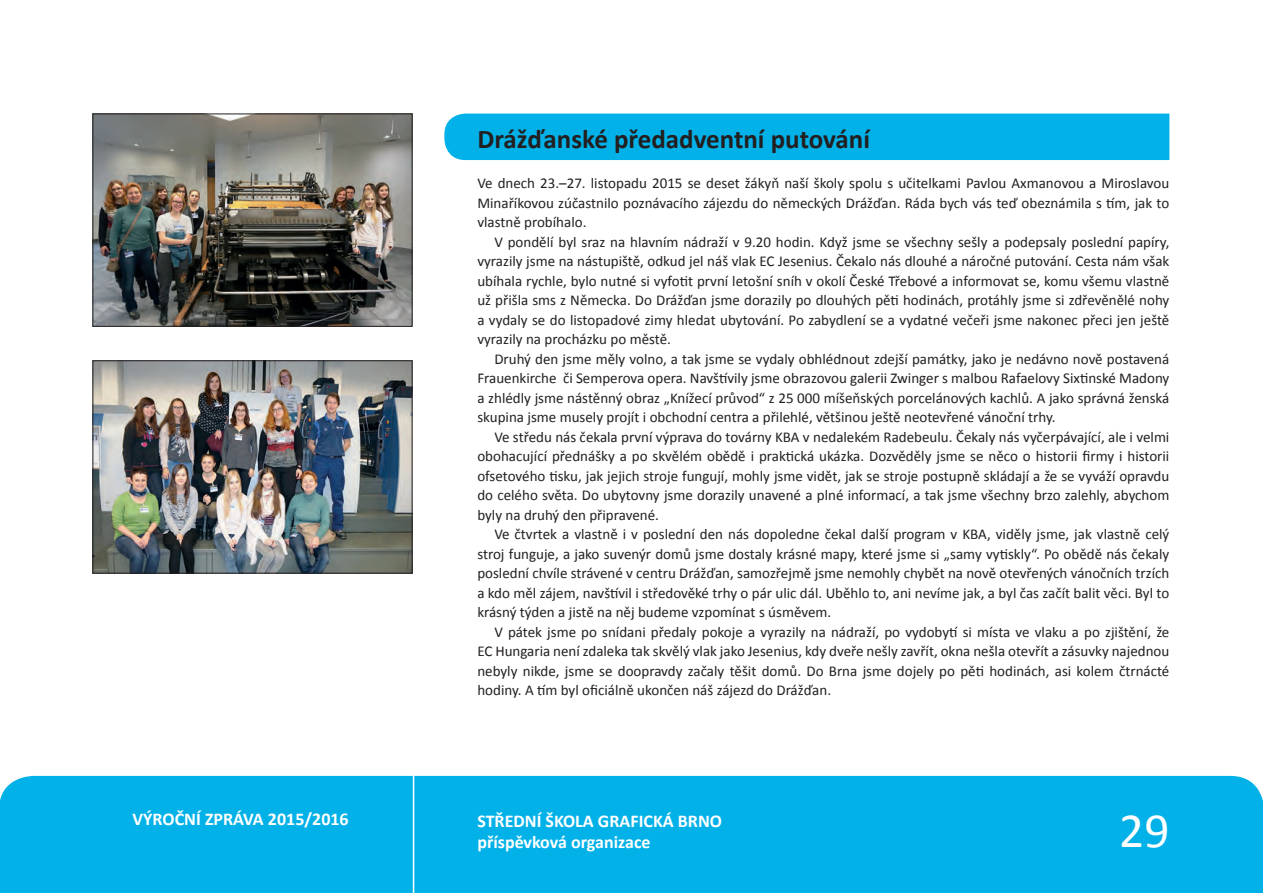
<style>
.page{position:relative;width:1263px;height:893px;background:#fff}
.page>*{position:absolute;margin:0;border:0;box-sizing:border-box;transform-origin:0 0}
.t1{font:49.5px "Calibri";color:#fff}
.nadpis{font:700 27px "Calibri";color:#231f20}
.t2{font:700 18px/21.6px "Calibri";color:#fff}
.zákl__text{font:15px/19.5px "Calibri";color:#231f20;text-align:justify}
</style>
<div class="page">
<div style="left:0;top:776px;width:1263px;height:117px;background:#02b1e8"></div>
<hr style="left:413px;top:773px;width:1px;height:120px;background:#fff">
<div style="left:444px;top:114px;width:725px;height:46px;background:#02b1e8"></div>
<img style="left:95px;top:116px;width:315px;height:209px">
<div style="left:93px;top:114px;width:319px;height:213px;border:1px solid #231f20"></div>
<img style="left:95px;top:362px;width:315px;height:209px">
<div style="left:93px;top:360px;width:319px;height:213px;border:1px solid #231f20"></div>
<p class="nadpis" style="left:477px;top:121px;width:394px">Drážďanské předadventní putování</p>
<p class="zákl__text" style="left:477px;top:174px;width:693px">Ve dnech 23.–27. listopadu 2015 se deset žákyň naší školy spolu s učitelkami Pavlou Axmanovou a Miroslavou Minaříkovou zúčastnilo poznávacího zájezdu do německých Drážďan. Ráda bych vás teď obeznámila s tím, jak to vlastně probíhalo.</p>
<p class="zákl__text" style="left:477px;top:232px;width:693px;text-indent:17px">V pondělí byl sraz na hlavním nádraží v 9.20 hodin. Když jsme se všechny sešly a podepsaly poslední papíry, vyrazily jsme na nástupiště, odkud jel náš vlak EC Jesenius. Čekalo nás dlouhé a náročné putování. Cesta nám však ubíhala rychle, bylo nutné si vyfotit první letošní sníh v okolí České Třebové a informovat se, komu všemu vlastně už přišla sms z Německa. Do Drážďan jsme dorazily po dlouhých pěti hodinách, protáhly jsme si zdřevěnělé nohy a vydaly se do listopadové zimy hledat ubytování. Po zabydlení se a vydatné večeři jsme nakonec přeci jen ještě vyrazily na procházku po městě.</p>
<p class="zákl__text" style="left:477px;top:349px;width:694px;text-indent:17px">Druhý den jsme měly volno, a tak jsme se vydaly obhlédnout zdejší památky, jako je nedávno nově postavená Frauenkirche či Semperova opera. Navštívily jsme obrazovou galerii Zwinger s malbou Rafaelovy Sixtinské Madony a zhlédly jsme nástěnný obraz „Knížecí průvod“ z 25 000 míšeňských porcelánových kachlů. A jako správná ženská skupina jsme musely projít i obchodní centra a přilehlé, většinou ještě neotevřené vánoční trhy.</p>
<p class="zákl__text" style="left:477px;top:427px;width:693px;text-indent:17px">Ve středu nás čekala první výprava do továrny KBA v nedalekém Radebeulu. Čekaly nás vyčerpávající, ale i velmi obohacující přednášky a po skvělém obědě i praktická ukázka. Dozvěděly jsme se něco o historii firmy i historii ofsetového tisku, jak jejich stroje fungují, mohly jsme vidět, jak se stroje postupně skládají a že se vyváží opravdu do celého světa. Do ubytovny jsme dorazily unavené a plné informací, a tak jsme všechny brzo zalehly, abychom byly na druhý den připravené.</p>
<p class="zákl__text" style="left:477px;top:525px;width:693px;text-indent:17px">Ve čtvrtek a vlastně i v poslední den nás dopoledne čekal další program v KBA, viděly jsme, jak vlastně celý stroj funguje, a jako suvenýr domů jsme dostaly krásné mapy, které jsme si „samy vytiskly“. Po obědě nás čekaly poslední chvíle strávené v centru Drážďan, samozřejmě jsme nemohly chybět na nově otevřených vánočních trzích a kdo měl zájem, navštívil i středověké trhy o pár ulic dál. Uběhlo to, ani nevíme jak, a byl čas začít balit věci. Byl to krásný týden a jistě na něj budeme vzpomínat s úsměvem.</p>
<p class="zákl__text" style="left:477px;top:622px;width:693px;text-indent:17px">V pátek jsme po snídani předaly pokoje a vyrazily na nádraží, po vydobytí si místa ve vlaku a po zjištění, že EC Hungaria není zdaleka tak skvělý vlak jako Jesenius, kdy dveře nešly zavřít, okna nešla otevřít a zásuvky najednou nebyly nikde, jsme se doopravdy začaly těšit domů. Do Brna jsme dojely po pěti hodinách, asi kolem čtrnácté hodiny. A tím byl oficiálně ukončen náš zájezd do Drážďan.</p>
<p class="t2" style="left:133px;top:808px;width:218px">VÝROČNÍ ZPRÁVA 2015/2016</p>
<h1 class="t1" style="left:1119px;top:799px;width:52px">29</h1>
<p class="t2" style="left:477px;top:810px;width:246px">STŘEDNÍ ŠKOLA GRAFICKÁ BRNO příspěvková organizace</p>
</div>
